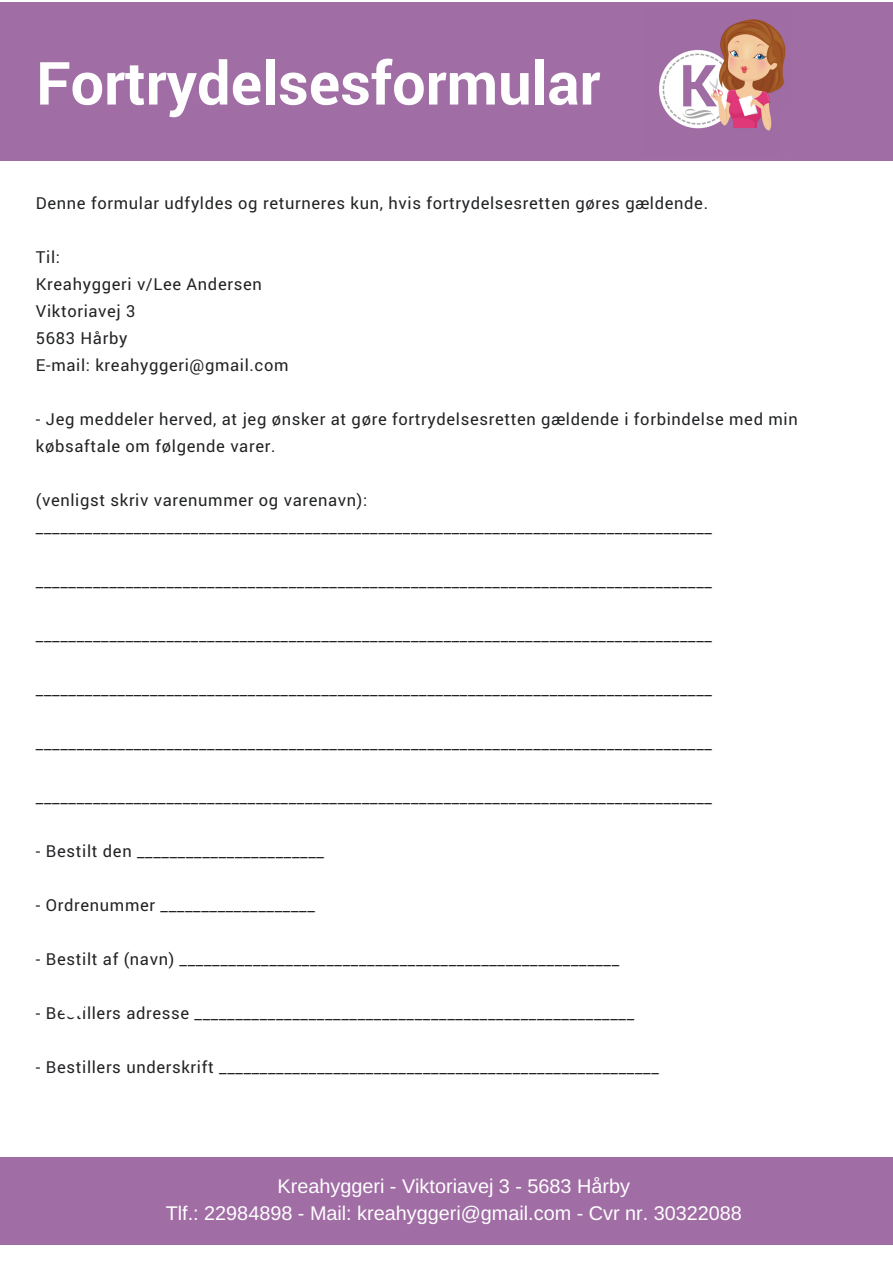
<style>
.page{position:relative;width:893px;height:1263px;background:#fff}
.page>*{position:absolute;margin:0;border:0;box-sizing:border-box;transform-origin:0 0}
.t1{font:700 59.55px "Roboto";color:#fff}
.t2{font:19.8px/27px "Arimo";color:#fff;text-align:center}
.t3{font:16.5px/27px "Roboto";letter-spacing:.04em;color:#222325}
</style>
<div class="page">
<div style="left:0;top:2px;width:892px;height:159px;background:#a16da5"></div>
<img style="left:659px;top:19px;width:127px;height:112px">
<div style="left:0;top:1157px;width:892px;height:87px;background:#a16da5"></div>
<div style="left:778px;top:111px;width:45px;height:45px;background:#a16da5"></div>
<h1 class="t1" style="left:36px;top:42px;width:565px">Fortrydelsesformular</h1>
<p class="t3" style="left:36px;top:189px;width:673px">Denne formular udfyldes og returneres kun, hvis fortrydelsesretten gøres gældende.</p>
<p class="t3" style="left:36px;top:243px;width:254px">Til:<br>Kreahyggeri v/Lee Andersen<br>Viktoriavej 3<br>5683 Hårby<br>E-mail: kreahyggeri@gmail.com</p>
<p class="t3" style="left:36px;top:405px;width:763px">- Jeg meddeler herved, at jeg ønsker at gøre fortrydelsesretten gældende i forbindelse med min købsaftale om følgende varer.</p>
<p class="t3" style="left:36px;top:486px;width:677px">(venligst skriv varenummer og varenavn): ___________________________________________________________________________________</p>
<p class="t3" style="left:36px;top:567px;width:677px">___________________________________________________________________________________</p>
<p class="t3" style="left:36px;top:621px;width:677px">___________________________________________________________________________________</p>
<p class="t3" style="left:36px;top:675px;width:677px">___________________________________________________________________________________</p>
<p class="t3" style="left:36px;top:729px;width:677px">___________________________________________________________________________________</p>
<p class="t3" style="left:36px;top:783px;width:677px">___________________________________________________________________________________</p>
<p class="t3" style="left:36px;top:837px;width:289px">- Bestilt den _______________________</p>
<p class="t3" style="left:36px;top:891px;width:280px">- Ordrenummer ___________________</p>
<p class="t3" style="left:36px;top:945px;width:585px">- Bestilt af (navn) ______________________________________________________</p>
<p class="t3" style="left:36px;top:999px;width:599px">- Bestillers adresse ______________________________________________________</p>
<p class="t3" style="left:36px;top:1053px;width:624px">- Bestillers underskrift ______________________________________________________</p>
<p class="t2" style="left:166px;top:1172px;width:577px">Kreahyggeri - Viktoriavej 3 - 5683 Hårby<br>Tlf.: 22984898 - Mail: kreahyggeri@gmail.com - Cvr nr. 30322088</p>
</div>
